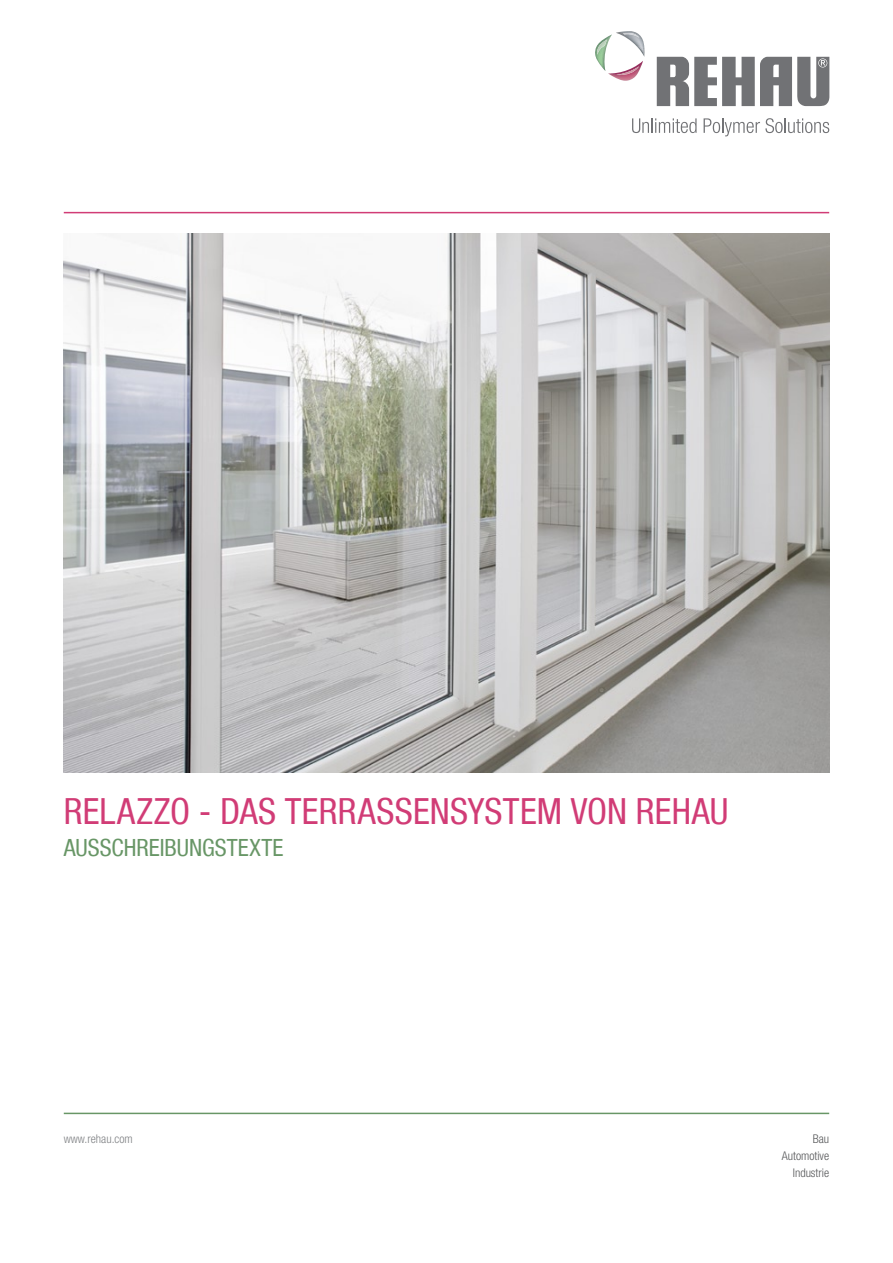
<style>
.page{position:relative;width:893px;height:1263px;background:#fff}
.page>*{position:absolute;margin:0;border:0;box-sizing:border-box;transform-origin:0 0}
.t1{font:condensed 36px "Helvetica Neue LT Com";letter-spacing:.01em;color:#d13c76}
.t2{font:condensed 23.7px "Helvetica Neue LT Com";color:#689666}
.t3{font:300 condensed 12px/16.8px "Helvetica Neue LT Com";color:#57585a;text-align:right}
.t4{font:300 condensed 12px "Helvetica Neue LT Com";color:#808285}
</style>
<div class="page">
<hr style="left:64px;top:212px;width:765px;height:1px;background:#d13c76">
<hr style="left:64px;top:1113px;width:765px;height:1px;background:#689666">
<svg style="left:632px;top:118px;width:65px;height:15px"></svg>
<svg style="left:704px;top:118px;width:125px;height:18px"></svg>
<svg style="left:657px;top:57px;width:172px;height:49px"></svg>
<svg style="left:595px;top:31px;width:49px;height:50px"></svg>
<img style="left:597px;top:39px;width:10px;height:16px">
<img style="left:616px;top:66px;width:23px;height:9px">
<img style="left:623px;top:33px;width:16px;height:5px">
<img style="left:64px;top:234px;width:765px;height:539px">
<p class="t1" style="left:64px;top:790px;width:293px">RELAZZO - DAS TERRASSE</p>
<p class="t1" style="left:430px;top:790px;width:300px">NSYSTEM VON REHAU</p>
<p class="t2" style="left:64px;top:833px;width:210px">AUSSCHREIBUNGSTEXTE</p>
<p class="t4" style="left:64px;top:1132px;width:71px">www.rehau.com</p>
<p class="t3" style="left:782px;top:1130px;width:49px">Bau<br>Automotive<br>Industrie</p>
</div>
